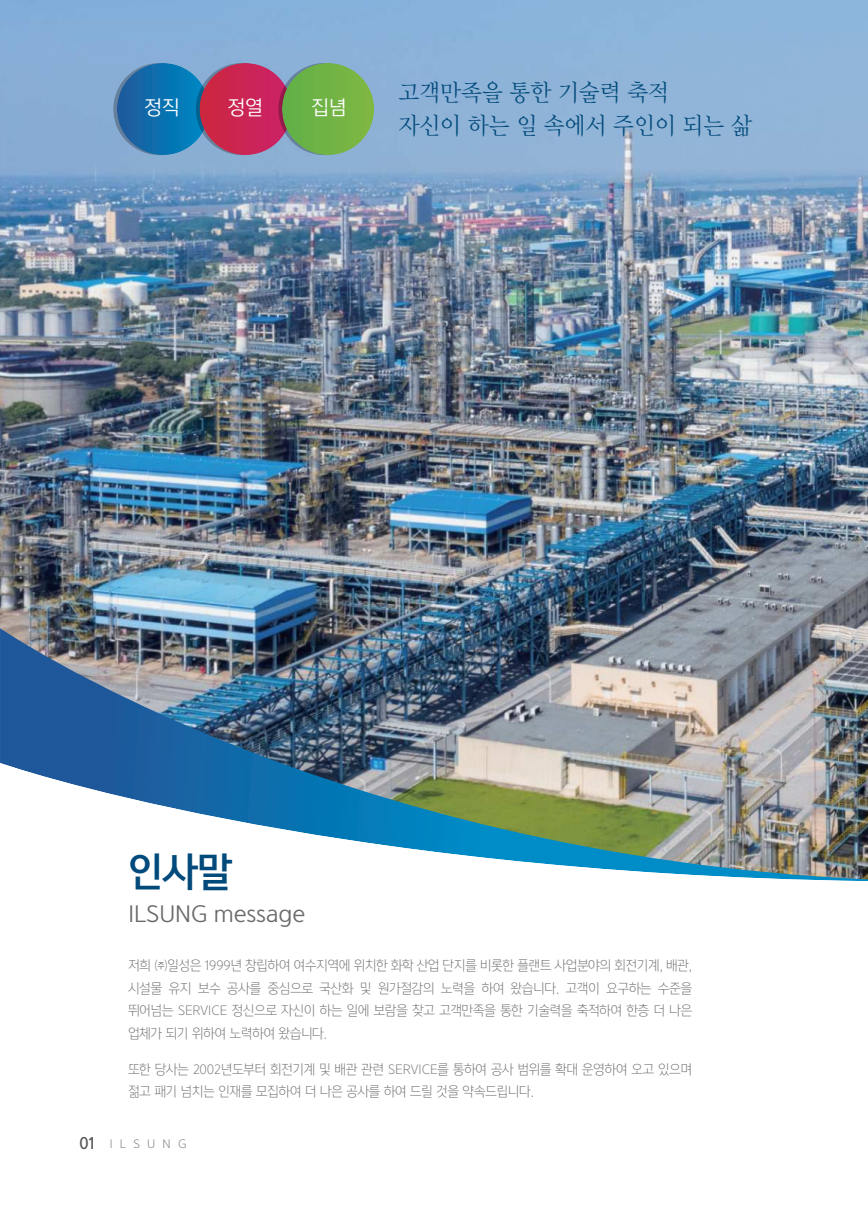
<style>
.page{position:relative;width:868px;height:1208px;background:#fff}
.page>*{position:absolute;margin:0;border:0;box-sizing:border-box;transform-origin:0 0}
.t1{font:37.5px "Yoon Gothic Pro 770";color:#014a7b;scale:.95 1}
.t2{font:24px/33px "KBI Zmjo R";color:#014a7b}
.t3{font:22.5px "Yoon Gothic Pro 740";color:#69696c}
.t4{font:19.05px "Yoon Gothic Pro 740";color:#fff}
.t5{font:13.5px/22.5px "Yoon Gothic Pro 720";color:#6d6e71;text-align:justify;scale:.95 1}
.t6{font:12px "Yoon Gothic Pro 730";letter-spacing:.6em;color:#808285}
.s1{font-family:"Yoon Gothic Pro 770";font-size:15px;color:#57585a}
</style>
<div class="page">
<img style="left:0;top:0;width:867px;height:384px">
<img style="left:0;top:384px;width:867px;height:495px">
<svg style="left:113px;top:63px;width:92px;height:92px"></svg>
<div style="left:117px;top:63px;width:92px;height:92px;background:linear-gradient(to right,#1f599a,#0089c5);border-radius:46px"></div>
<svg style="left:196px;top:63px;width:92px;height:92px"></svg>
<div style="left:199px;top:63px;width:92px;height:92px;background:linear-gradient(to right,#c42b41,#ce2068);border-radius:46px"></div>
<svg style="left:278px;top:63px;width:92px;height:92px"></svg>
<div style="left:282px;top:63px;width:92px;height:92px;background:linear-gradient(to right,#60ae48,#80b844);border-radius:46px"></div>
<h3 class="t4" style="left:144px;top:95px;width:37px">정직</h3>
<h3 class="t4" style="left:228px;top:95px;width:37px">정열</h3>
<h3 class="t4" style="left:311px;top:95px;width:37px">집념</h3>
<h2 class="t2" style="left:398px;top:74px;width:355px">고객만족을 통한 기술력 축적<br>자신이 하는 일 속에서 주인이 되는 삶</h2>
<h1 class="t1" style="left:128px;top:844px;width:112px">인사말</h1>
<h3 class="t3" style="left:128px;top:899px;width:178px">ILSUNG message</h3>
<p class="t5" style="left:128px;top:954px;width:595px">저희 ㈜일성은 1999년 창립하여 여수지역에 위치한 화학 산업 단지를 비롯한 플랜트 사업분야의 회전기계, 배관, 시설물 유지 보수 공사를 중심으로 국산화 및 원가절감의 노력을 하여 왔습니다. 고객이 요구하는 수준을 뛰어넘는 SERVICE 정신으로 자신이 하는 일에 보람을 찾고 고객만족을 통한 기술력을 축적하여 한층 더 나은 업체가 되기 위하여 노력하여 왔습니다.</p>
<p class="t5" style="left:128px;top:1057px;width:595px">또한 당사는 2002년도부터 회전기계 및 배관 관련 SERVICE를 통하여 공사 범위를 확대 운영하여 오고 있으며 젊고 패기 넘치는 인재를 모집하여 더 나은 공사를 하여 드릴 것을 약속드립니다.</p>
<p class="t6" style="left:80px;top:1136px;width:108px"><span class="s1">01</span> ILSUNG</p>
</div>
